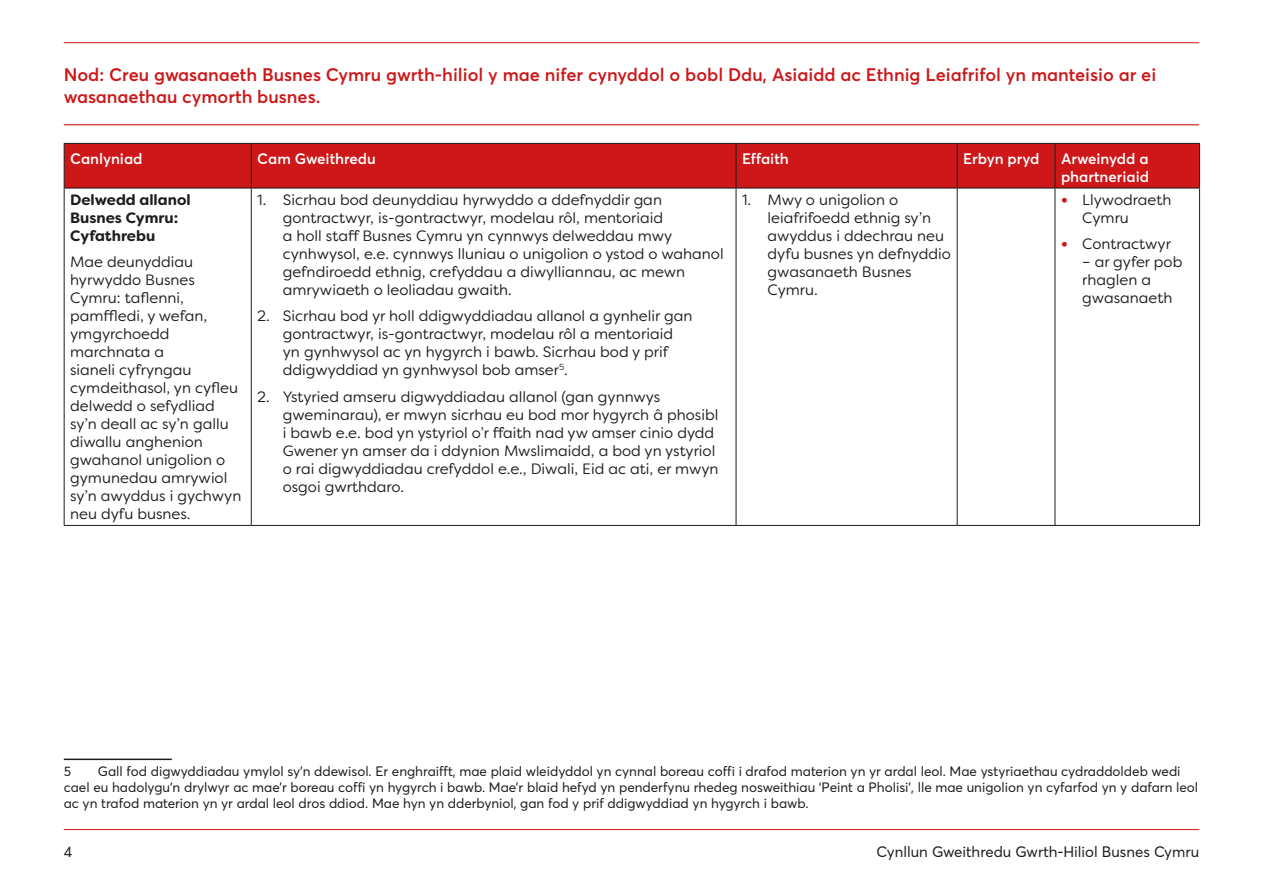
<style>
.page{position:relative;width:1263px;height:893px;background:#fff}
.page>*{position:absolute;margin:0;border:0;box-sizing:border-box;transform-origin:0 0}
.Red_Heading{font:600 18px/21.6px "Averta";color:#cd1719}
.Table_Text_Indent{font:15px/18px "Filson Soft";color:#1d1d1b}
.Table_Text{font:15px/18px "Filson Soft";color:#1d1d1b}
.Sub_Head{font:600 15px/18px "Averta";color:#fff}
.t1{font:15px "Averta";color:#1d1d1b}
.Table_Text_Bold{font:700 15px/18px "Filson Soft";color:#1d1d1b}
.Footnote{font:13.5px/16.2px "Averta";color:#1d1d1b}
.s1{font-family:"Avenir";font-weight:300;font-size:13.5px;color:#cd1719}
</style>
<div class="page">
<hr style="left:64px;top:829px;width:1135px;height:1px;background:#cd1719">
<hr style="left:64px;top:42px;width:1135px;height:1px;background:#cd1719">
<hr style="left:64px;top:124px;width:1135px;height:1px;background:#cd1719">
<div style="left:65px;top:144px;width:1134px;height:44px;background:#cd1719"></div>
<hr style="left:64px;top:143px;width:187px;height:1px;background:#1d1d1b">
<hr style="left:64px;top:144px;width:1px;height:44px;background:#1d1d1b">
<hr style="left:251px;top:143px;width:485px;height:1px;background:#1d1d1b">
<hr style="left:251px;top:144px;width:1px;height:44px;background:#1d1d1b">
<hr style="left:736px;top:143px;width:221px;height:1px;background:#1d1d1b">
<hr style="left:736px;top:144px;width:1px;height:44px;background:#1d1d1b">
<hr style="left:957px;top:143px;width:98px;height:1px;background:#1d1d1b">
<hr style="left:957px;top:144px;width:1px;height:44px;background:#1d1d1b">
<hr style="left:1055px;top:143px;width:145px;height:1px;background:#1d1d1b">
<hr style="left:1054px;top:144px;width:1px;height:44px;background:#1d1d1b">
<hr style="left:1199px;top:144px;width:1px;height:44px;background:#1d1d1b">
<hr style="left:64px;top:188px;width:187px;height:1px;background:#1d1d1b">
<hr style="left:64px;top:188px;width:1px;height:337px;background:#1d1d1b">
<hr style="left:251px;top:188px;width:485px;height:1px;background:#1d1d1b">
<hr style="left:251px;top:188px;width:1px;height:337px;background:#1d1d1b">
<hr style="left:736px;top:188px;width:221px;height:1px;background:#1d1d1b">
<hr style="left:736px;top:188px;width:1px;height:337px;background:#1d1d1b">
<hr style="left:957px;top:188px;width:98px;height:1px;background:#1d1d1b">
<hr style="left:957px;top:188px;width:1px;height:337px;background:#1d1d1b">
<hr style="left:1055px;top:188px;width:145px;height:1px;background:#1d1d1b">
<hr style="left:1054px;top:188px;width:1px;height:337px;background:#1d1d1b">
<hr style="left:1199px;top:188px;width:1px;height:337px;background:#1d1d1b">
<hr style="left:64px;top:525px;width:187px;height:1px;background:#1d1d1b">
<hr style="left:251px;top:525px;width:485px;height:1px;background:#1d1d1b">
<hr style="left:736px;top:525px;width:221px;height:1px;background:#1d1d1b">
<hr style="left:957px;top:525px;width:98px;height:1px;background:#1d1d1b">
<hr style="left:1055px;top:525px;width:145px;height:1px;background:#1d1d1b">
<hr style="left:64px;top:759px;width:108px;height:1px;background:#1d1d1b">
<p class="Red_Heading" style="left:64px;top:63px;width:1094px">Nod: Creu gwasanaeth Busnes Cymru gwrth-hiliol y mae nifer cynyddol o bobl Ddu, Asiaidd ac Ethnig Leiafrifol yn manteisio ar ei wasanaethau cymorth busnes.</p>
<p class="Sub_Head" style="left:70px;top:149px;width:74px">Canlyniad</p>
<p class="Sub_Head" style="left:257px;top:149px;width:120px">Cam Gweithredu</p>
<p class="Sub_Head" style="left:742px;top:149px;width:48px">Effaith</p>
<p class="Sub_Head" style="left:963px;top:149px;width:78px">Erbyn pryd</p>
<p class="Sub_Head" style="left:1061px;top:149px;width:90px">Arweinydd a phartneriaid</p>
<p class="Table_Text_Bold" style="left:70px;top:191px;width:122px">Delwedd allanol<br>Busnes Cymru:<br>Cyfathrebu</p>
<p class="Table_Text" style="left:70px;top:253px;width:173px">Mae deunyddiau hyrwyddo Busnes<br>Cymru: taflenni, pamffledi, y wefan, ymgyrchoedd marchnata a<br>sianeli cyfryngau cymdeithasol, yn cyfleu delwedd o sefydliad sy’n deall ac sy’n gallu diwallu anghenion gwahanol unigolion o gymunedau amrywiol sy’n awyddus i gychwyn neu dyfu busnes.</p>
<p class="Table_Text_Indent" style="left:283px;top:191px;width:442px;text-indent:-26px">1. Sicrhau bod deunyddiau hyrwyddo a ddefnyddir gan gontractwyr, is-gontractwyr, modelau rôl, mentoriaid<br>a holl staff Busnes Cymru yn cynnwys delweddau mwy cynhwysol, e.e. cynnwys lluniau o unigolion o ystod o wahanol gefndiroedd ethnig, crefyddau a diwylliannau, ac mewn amrywiaeth o leoliadau gwaith.</p>
<p class="Table_Text_Indent" style="left:283px;top:307px;width:411px;text-indent:-26px">2. Sicrhau bod yr holl ddigwyddiadau allanol a gynhelir gan gontractwyr, is-gontractwyr, modelau rôl a mentoriaid yn gynhwysol ac yn hygyrch i bawb. Sicrhau bod y prif ddigwyddiad yn gynhwysol bob amser<sup>5</sup>.</p>
<p class="Table_Text_Indent" style="left:283px;top:388px;width:437px;text-indent:-26px">2. Ystyried amseru digwyddiadau allanol (gan gynnwys gweminarau), er mwyn sicrhau eu bod mor hygyrch â phosibl i bawb e.e. bod yn ystyriol o’r ffaith nad yw amser cinio dydd Gwener yn amser da i ddynion Mwslimaidd, a bod yn ystyriol o rai digwyddiadau crefyddol e.e., Diwali, Eid ac ati, er mwyn osgoi gwrthdaro.</p>
<p class="Table_Text_Indent" style="left:767px;top:191px;width:185px;text-indent:-26px">1. Mwy o unigolion o leiafrifoedd ethnig sy’n awyddus i ddechrau neu dyfu busnes yn defnyddio gwasanaeth Busnes<br>Cymru.</p>
<p class="Table_Text_Indent" style="left:1082px;top:191px;width:91px;text-indent:-21px"><span class="s1">•</span> Llywodraeth<br>Cymru</p>
<p class="Table_Text_Indent" style="left:1061px;top:235px;width:111px"><span class="s1">•</span> Contractwyr</p>
<p class="Table_Text_Indent" style="left:1082px;top:253px;width:102px">– ar gyfer pob rhaglen a gwasanaeth</p>
<p class="Footnote" style="left:64px;top:762px;width:1136px;text-indent:34px">Gall fod digwyddiadau ymylol sy’n ddewisol. Er enghraifft, mae plaid wleidyddol yn cynnal boreau coffi i drafod materion yn yr ardal leol. Mae ystyriaethau cydraddoldeb wedi cael eu hadolygu’n drylwyr ac mae’r boreau coffi yn hygyrch i bawb. Mae’r blaid hefyd yn penderfynu rhedeg nosweithiau ‘Peint a Pholisi’, lle mae unigolion yn cyfarfod yn y dafarn leol ac yn trafod materion yn yr ardal leol dros ddiod. Mae hyn yn dderbyniol, gan fod y prif ddigwyddiad yn hygyrch i bawb.</p>
<p class="Footnote" style="left:64px;top:762px;width:9px">5</p>
<p class="t1" style="left:64px;top:841px;width:10px">4</p>
<p class="t1" style="left:877px;top:841px;width:324px">Cynllun Gweithredu Gwrth-Hiliol Busnes Cymru</p>
</div>
